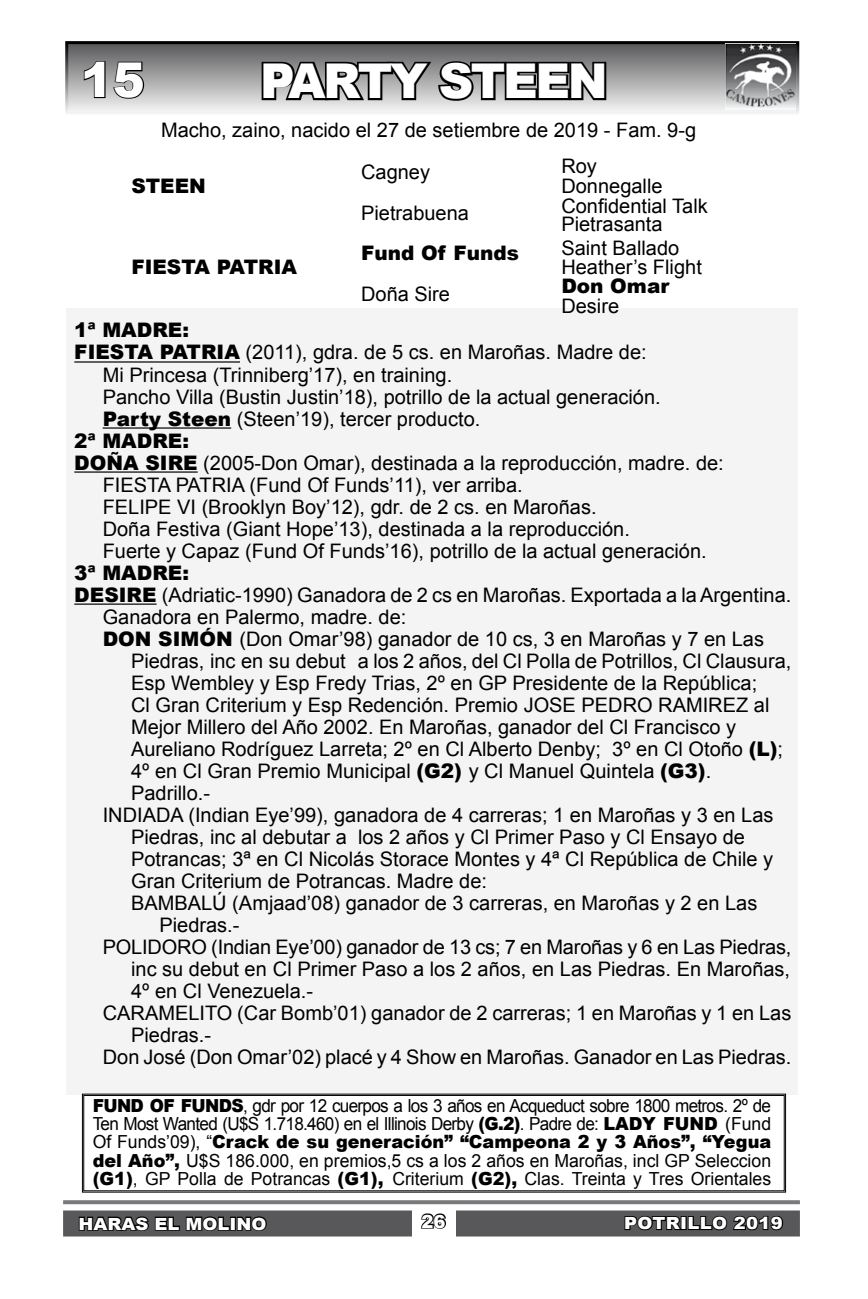
<style>
.page{position:relative;width:868px;height:1299px;background:#fff}
.page>*{position:absolute;margin:0;border:0;box-sizing:border-box;transform-origin:0 0}
.t1{font:900 48px "Arial";letter-spacing:-.05em;color:#fff}
.t2{font:20px "Arial";color:#000}
.t3{font:900 20px "Arial";color:#000}
.t4{font:18px/18px "Arial";color:#000;text-align:justify;scale:.95 1}
.t5{font:900 18px "Arial";color:#fff}
.t6{font:900 16.8px "Arial";color:#fff;scale:1.08 1}
.t7{font:900 16.8px "Arial";letter-spacing:.02em;color:#fff;scale:1.08 1}
.s1{font-weight:900}
</style>
<div class="page">
<div style="left:66px;top:308px;width:732px;height:786px;background:#f4f4f4"></div>
<svg style="left:65px;top:41px;width:734px;height:72px;background:#99999a"></svg>
<svg style="left:63px;top:1200px;width:736px;height:4px;background:#808183"></svg>
<div style="left:63px;top:1210px;width:736px;height:26px;background:#58585a"></div>
<svg style="left:82px;top:1093px;width:703px;height:99px"></svg>
<div style="left:83px;top:1094px;width:701px;height:97px;border:1px solid #000"></div>
<svg style="left:78px;top:1210px;width:190px;height:21px"></svg>
<svg style="left:624px;top:1215px;width:160px;height:16px"></svg>
<svg style="left:259px;top:58px;width:349px;height:46px;background:#666667"></svg>
<hr style="left:74px;top:361px;width:166px;height:1px;background:#000">
<hr style="left:103px;top:427px;width:128px;height:1px;background:#000">
<hr style="left:74px;top:471px;width:124px;height:1px;background:#000">
<hr style="left:74px;top:603px;width:82px;height:1px;background:#000">
<div style="left:412px;top:1204px;width:43px;height:35px;background:#fff"></div>
<svg style="left:421px;top:1213px;width:25px;height:16px"></svg>
<svg style="left:83px;top:59px;width:23px;height:40px"></svg>
<svg style="left:112px;top:61px;width:33px;height:39px"></svg>
<img style="left:725px;top:44px;width:70px;height:66px">
<h1 class="t1" style="left:81px;top:45px;width:66px">15</h1>
<h1 class="t1" style="left:260px;top:46px;width:349px">PARTY STEEN</h1>
<p class="t2" style="left:161px;top:117px;width:536px">Macho, zaino, nacido el 27 de setiembre de 2019 - Fam. 9-g</p>
<p class="t3" style="left:131px;top:171px;width:76px">STEEN</p>
<p class="t3" style="left:131px;top:252px;width:167px">FIESTA PATRIA</p>
<p class="t2" style="left:361px;top:158px;width:70px">Cagney</p>
<p class="t2" style="left:361px;top:200px;width:109px">Pietrabuena</p>
<p class="t3" style="left:361px;top:238px;width:159px">Fund Of Funds</p>
<p class="t2" style="left:361px;top:280px;width:90px">Doña Sire</p>
<p class="t2" style="left:561px;top:153px;width:37px">Roy</p>
<p class="t2" style="left:561px;top:173px;width:103px">Donnegalle</p>
<p class="t2" style="left:561px;top:193px;width:148px">Confidential Talk</p>
<p class="t2" style="left:561px;top:211px;width:103px">Pietrasanta</p>
<p class="t2" style="left:561px;top:235px;width:119px">Saint Ballado</p>
<p class="t2" style="left:561px;top:254px;width:142px">Heather’s Flight</p>
<p class="t3" style="left:561px;top:271px;width:109px">Don Omar</p>
<p class="t2" style="left:561px;top:292px;width:59px">Desire</p>
<p class="t3" style="left:74px;top:316px;width:116px">1ª MADRE:</p>
<p class="t2" style="left:74px;top:339px;width:574px"><span class="s1">FIESTA PATRIA</span> (2011), gdra. de 5 cs. en Maroñas. Madre de:</p>
<p class="t2" style="left:103px;top:361px;width:351px">Mi Princesa (Trinniberg’17), en training.</p>
<p class="t2" style="left:103px;top:383px;width:559px">Pancho Villa (Bustin Justin’18), potrillo de la actual generación.</p>
<p class="t2" style="left:103px;top:405px;width:379px"><span class="s1">Party Steen</span> (Steen’19), tercer producto.</p>
<p class="t3" style="left:74px;top:426px;width:116px">2ª MADRE:</p>
<p class="t2" style="left:74px;top:449px;width:651px"><span class="s1">DOÑA SIRE</span> (2005-Don Omar), destinada a la reproducción, madre. de:</p>
<p class="t2" style="left:103px;top:471px;width:421px">FIESTA PATRIA (Fund Of Funds’11), ver arriba.</p>
<p class="t2" style="left:103px;top:493px;width:495px">FELIPE VI (Brooklyn Boy’12), gdr. de 2 cs. en Maroñas.</p>
<p class="t2" style="left:103px;top:515px;width:528px">Doña Festiva (Giant Hope’13), destinada a la reproducción.</p>
<p class="t2" style="left:103px;top:537px;width:605px">Fuerte y Capaz (Fund Of Funds’16), potrillo de la actual generación.</p>
<p class="t3" style="left:74px;top:558px;width:116px">3ª MADRE:</p>
<p class="t2" style="left:74px;top:581px;width:718px"><span class="s1">DESIRE</span> (Adriatic-1990) Ganadora de 2 cs en Maroñas. Exportada a la Argentina.</p>
<p class="t2" style="left:103px;top:603px;width:305px">Ganadora en Palermo, madre. de:</p>
<p class="t2" style="left:103px;top:625px;width:662px"><span class="s1">DON SIMÓN</span> (Don Omar’98) ganador de 10 cs, 3 en Maroñas y 7 en Las</p>
<p class="t2" style="left:131px;top:647px;width:661px">Piedras, inc en su debut a los 2 años, del Cl Polla de Potrillos, Cl Clausura,</p>
<p class="t2" style="left:131px;top:669px;width:627px">Esp Wembley y Esp Fredy Trias, 2º en GP Presidente de la República;</p>
<p class="t2" style="left:131px;top:691px;width:639px">Cl Gran Criterium y Esp Redención. Premio JOSE PEDRO RAMIREZ al</p>
<p class="t2" style="left:131px;top:713px;width:606px">Mejor Millero del Año 2002. En Maroñas, ganador del Cl Francisco y</p>
<p class="t2" style="left:131px;top:735px;width:653px">Aureliano Rodríguez Larreta; 2º en Cl Alberto Denby; 3º en Cl Otoño <span class="s1">(L)</span>;</p>
<p class="t2" style="left:131px;top:757px;width:581px">4º en Cl Gran Premio Municipal <span class="s1">(G2)</span> y Cl Manuel Quintela <span class="s1">(G3)</span>.</p>
<p class="t2" style="left:131px;top:779px;width:80px">Padrillo.-</p>
<p class="t2" style="left:103px;top:801px;width:672px">INDIADA (Indian Eye’99), ganadora de 4 carreras; 1 en Maroñas y 3 en Las</p>
<p class="t2" style="left:131px;top:823px;width:615px">Piedras, inc al debutar a los 2 años y Cl Primer Paso y Cl Ensayo de</p>
<p class="t2" style="left:131px;top:845px;width:643px">Potrancas; 3ª en Cl Nicolás Storace Montes y 4ª Cl República de Chile y</p>
<p class="t2" style="left:131px;top:867px;width:357px">Gran Criterium de Potrancas. Madre de:</p>
<p class="t2" style="left:131px;top:889px;width:627px">BAMBALÚ (Amjaad’08) ganador de 3 carreras, en Maroñas y 2 en Las</p>
<p class="t2" style="left:159px;top:911px;width:82px">Piedras.-</p>
<p class="t2" style="left:103px;top:933px;width:690px">POLIDORO (Indian Eye’00) ganador de 13 cs; 7 en Maroñas y 6 en Las Piedras,</p>
<p class="t2" style="left:131px;top:955px;width:660px">inc su debut en Cl Primer Paso a los 2 años, en Las Piedras. En Maroñas,</p>
<p class="t2" style="left:131px;top:977px;width:183px">4º en Cl Venezuela.-</p>
<p class="t2" style="left:103px;top:999px;width:690px">CARAMELITO (Car Bomb’01) ganador de 2 carreras; 1 en Maroñas y 1 en Las</p>
<p class="t2" style="left:131px;top:1021px;width:82px">Piedras.-</p>
<p class="t2" style="left:103px;top:1043px;width:690px">Don José (Don Omar’02) placé y 4 Show en Maroñas. Ganador en Las Piedras.</p>
<p class="t4" style="left:93px;top:1097px;width:715px"><span class="s1">FUND OF FUNDS</span>, gdr por 12 cuerpos a los 3 años en Acqueduct sobre 1800 metros. 2º de Ten Most Wanted (U$S 1.718.460) en el Illinois Derby <span class="s1">(G.2)</span>. Padre de: <span class="s1">LADY FUND</span> (Fund Of Funds’09), “<span class="s1">Crack de su generación” “Campeona 2 y 3 Años”, “Yegua del Año”,</span> U$S 186.000, en premios,5 cs a los 2 años en Maroñas, incl GP Seleccion <span class="s1">(G1)</span>, GP Polla de Potrancas <span class="s1">(G1),</span> Criterium <span class="s1">(G2),</span> Clas. Treinta y Tres Orientales</p>
<p class="t5" style="left:421px;top:1207px;width:26px">26</p>
<p class="t6" style="left:78px;top:1211px;width:176px">HARAS EL MOLINO</p>
<p class="t7" style="left:624px;top:1210px;width:148px">POTRILLO 2019</p>
</div>
